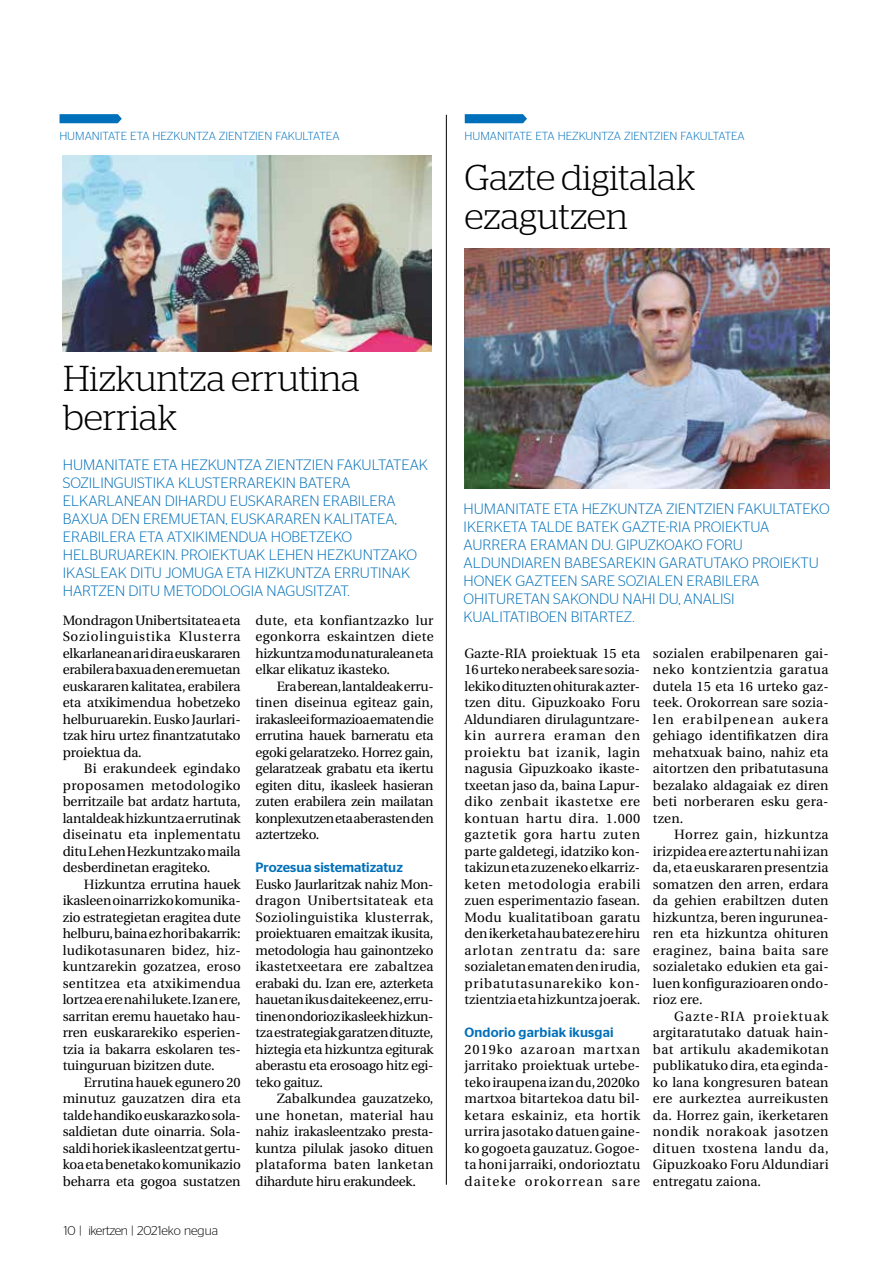
<style>
.page{position:relative;width:893px;height:1263px;background:#fff}
.page>*{position:absolute;margin:0;border:0;box-sizing:border-box;transform-origin:0 0}
.t1{font:300 36px/39px "Stag";color:#000}
.t2{font:300 15px/18px "Stag Sans";color:#0070ba}
.t3{font:13.5px/16.5px "Utopia";letter-spacing:-.01em;color:#000;text-align:justify}
.t4{font:500 13.5px "Stag Sans";color:#0070ba}
.t5{font:300 12.75px "Stag Sans";letter-spacing:-.01em;color:#000}
.t6{font:300 11.7px "Stag Sans";color:#0070ba}
</style>
<div class="page">
<img style="left:63px;top:155px;width:368px;height:196px">
<svg style="left:59px;top:114px;width:63px;height:10px"></svg>
<svg style="left:464px;top:114px;width:63px;height:10px"></svg>
<hr style="left:446px;top:115px;width:1px;height:1070px;background:#000">
<img style="left:465px;top:248px;width:365px;height:240px">
<p class="t6" style="left:59px;top:130px;width:282px">HUMANITATE ETA HEZKUNTZA ZIENTZIEN FAKULTATEA</p>
<p class="t6" style="left:465px;top:130px;width:282px">HUMANITATE ETA HEZKUNTZA ZIENTZIEN FAKULTATEA</p>
<h1 class="t1" style="left:465px;top:157px;width:232px">Gazte digitalak ezagutzen</h1>
<h1 class="t1" style="left:64px;top:359px;width:298px">Hizkuntza errutina berriak</h1>
<p class="t2" style="left:63px;top:455px;width:367px">HUMANITATE ETA HEZKUNTZA ZIENTZIEN FAKULTATEAK SOZILINGUISTIKA KLUSTERRAREKIN BATERA ELKARLANEAN DIHARDU EUSKARAREN ERABILERA BAXUA DEN EREMUETAN, EUSKARAREN KALITATEA, ERABILERA ETA ATXIKIMENDUA HOBETZEKO HELBURUAREKIN. PROIEKTUAK LEHEN HEZKUNTZAKO IKASLEAK DITU JOMUGA ETA HIZKUNTZA ERRUTINAK HARTZEN DITU METODOLOGIA NAGUSITZAT.</p>
<p class="t3" style="left:63px;top:612px;width:179px">Mondragon Unibertsitatea eta Soziolinguistika Klusterra elkarlanean ari dira euskararen erabilera baxua den eremuetan euskararen kalitatea, erabilera eta atxikimendua hobetzeko helburuarekin. Eusko Jaurlari&shy;tzak hiru urtez finantzatutako proiektua da.</p>
<p class="t3" style="left:63px;top:761px;width:180px;text-indent:21px">Bi erakundeek egindako proposamen metodologiko berritzaile bat ardatz hartuta, lantaldeak hizkuntza errutinak diseinatu eta inplementatu ditu Lehen Hezkuntzako maila desberdinetan eragiteko.</p>
<p class="t3" style="left:63px;top:876px;width:180px;text-indent:21px">Hizkuntza errutina hauek ikasleen oinarrizko komunika&shy;zio estrategietan eragitea dute helburu, baina ez hori bakarrik: ludikotasunaren bidez, hiz&shy;kuntzarekin gozatzea, eroso sentitzea eta atxikimendua lortzea ere nahi lukete. Izan ere, sarritan eremu hauetako hau&shy;rren euskararekiko esperien&shy;tzia ia bakarra eskolaren tes&shy;tuinguruan bizitzen dute.</p>
<p class="t3" style="left:63px;top:1074px;width:180px;text-indent:21px">Errutina hauek egunero 20 minutuz gauzatzen dira eta talde handiko euskarazko sola&shy;saldietan dute oinarria. Sola&shy;saldi horiek ikasleentzat gertu&shy;koa eta benetako komunikazio beharra eta gogoa sustatzen</p>
<p class="t5" style="left:64px;top:1223px;width:156px">10 | ikertzen | 2021eko negua</p>
<p class="t3" style="left:256px;top:612px;width:180px">dute, eta konfiantzazko lur egonkorra eskaintzen diete hizkuntza modu naturalean eta elkar elikatuz ikasteko.</p>
<p class="t3" style="left:256px;top:678px;width:180px;text-indent:21px">Era berean, lantaldeak erru&shy;tinen diseinua egiteaz gain, irakasleei formazioa ematen die errutina hauek barneratu eta egoki gelaratzeko. Horrez gain, gelaratzeak grabatu eta ikertu egiten ditu, ikasleek hasieran zuten erabilera zein mailatan konplexutzen eta aberasten den aztertzeko.</p>
<p class="t4" style="left:256px;top:860px;width:149px">Prozesua sistematizatuz</p>
<p class="t3" style="left:256px;top:876px;width:180px">Eusko Jaurlaritzak nahiz Mon&shy;dragon Unibertsitateak eta Soziolinguistika klusterrak, proiektuaren emaitzak ikusita, metodologia hau gainontzeko ikastetxeetara ere zabaltzea erabaki du. Izan ere, azterketa hauetan ikus daitekeenez, erru&shy;tinen ondorioz ikasleek hizkun&shy;tza estrategiak garatzen dituzte, hiztegia eta hizkuntza egiturak aberastu eta erosoago hitz egi&shy;teko gaituz.</p>
<p class="t3" style="left:256px;top:1091px;width:180px;text-indent:21px">Zabalkundea gauzatzeko, une honetan, material hau nahiz irakasleentzako presta&shy;kuntza pilulak jasoko dituen plataforma baten lanketan dihardute hiru erakundeek.</p>
<p class="t2" style="left:464px;top:499px;width:368px">HUMANITATE ETA HEZKUNTZA ZIENTZIEN FAKULTATEKO IKERKETA TALDE BATEK GAZTE-RIA PROIEKTUA AURRERA ERAMAN DU. GIPUZKOAKO FORU ALDUNDIAREN BABESAREKIN GARATUTAKO PROIEKTU HONEK GAZTEEN SARE SOZIALEN ERABILERA OHITURETAN SAKONDU NAHI DU, ANALISI KUALITATIBOEN BITARTEZ.</p>
<p class="t3" style="left:465px;top:645px;width:177px">Gazte-RIA proiektuak 15 eta 16 urteko nerabeek sare sozia&shy;lekiko dituzten ohiturak azter&shy;tzen ditu. Gipuzkoako Foru Aldundiaren dirulaguntzare&shy;kin aurrera eraman den proiektu bat izanik, lagin nagusia Gipuzkoako ikaste&shy;txeetan jaso da, baina Lapur&shy;diko zenbait ikastetxe ere kontuan hartu dira. 1.000 gaztetik gora hartu zuten parte galdetegi, idatziko kon&shy;takizun eta zuzeneko elkarriz&shy;keten metodologia erabili zuen esperimentazio fasean.<br>Modu kualitatiboan garatu den ikerketa hau batez ere hiru arlotan zentratu da: sare sozialetan ematen den irudia, pribatutasunarekiko kon&shy;tzientzia eta hizkuntza joerak.</p>
<p class="t4" style="left:465px;top:1025px;width:151px">Ondorio garbiak ikusgai</p>
<p class="t3" style="left:465px;top:1041px;width:177px">2019ko azaroan martxan jarritako proiektuak urtebe&shy;teko iraupena izan du, 2020ko martxoa bitartekoa datu bil&shy;ketara eskainiz, eta hortik urrira jasotako datuen gaine&shy;ko gogoeta gauzatuz. Gogoe&shy;ta honi jarraiki, ondorioztatu daiteke orokorrean sare</p>
<p class="t3" style="left:653px;top:645px;width:177px">sozialen erabilpenaren gai&shy;neko kontzientzia garatua dutela 15 eta 16 urteko gaz&shy;teek. Orokorrean sare sozia&shy;len erabilpenean aukera gehiago identifikatzen dira mehatxuak baino, nahiz eta aitortzen den pribatutasuna bezalako aldagaiak ez diren beti norberaren esku gera&shy;tzen.</p>
<p class="t3" style="left:653px;top:827px;width:177px;text-indent:21px">Horrez gain, hizkuntza irizpidea ere aztertu nahi izan da, eta euskararen presentzia somatzen den arren, erdara da gehien erabiltzen duten hizkuntza, beren ingurunea&shy;ren eta hizkuntza ohituren eraginez, baina baita sare sozialetako edukien eta gai&shy;luen konfigurazioaren ondo&shy;rioz ere.</p>
<p class="t3" style="left:653px;top:1008px;width:177px;text-indent:21px">Gazte-RIA proiektuak argitaratutako datuak hain&shy;bat artikulu akademikotan publikatuko dira, eta eginda&shy;ko lana kongresuren batean ere aurkeztea aurreikusten da. Horrez gain, ikerketaren nondik norakoak jasotzen dituen txostena landu da, Gipuzkoako Foru Aldundiari entregatu zaiona.</p>
</div>
